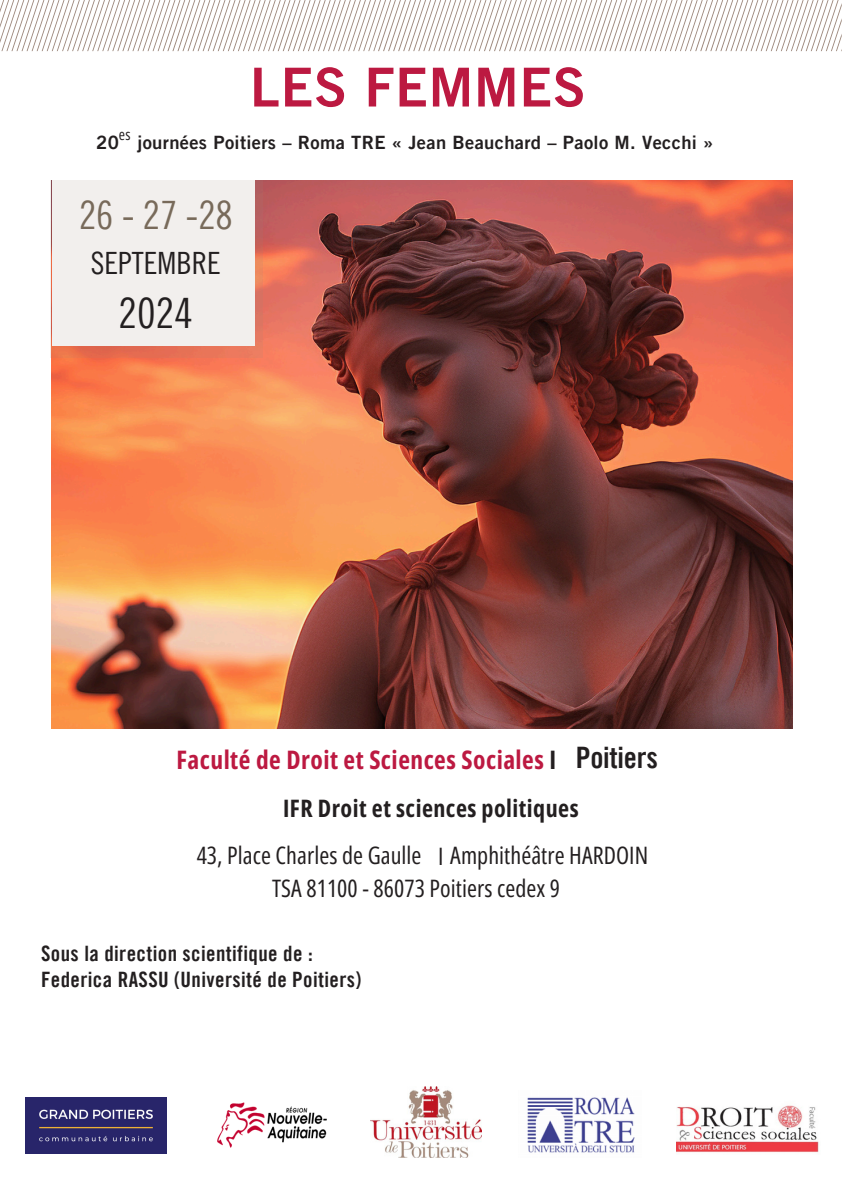
<style>
.page{position:relative;width:842px;height:1191px;background:#fff}
.page>*{position:absolute;margin:0;border:0;box-sizing:border-box;transform-origin:0 0}
.t1{font:53.7px "Trade Gothic LT Pro Bd 2";letter-spacing:.01em;color:#bc1941}
.t2{font:41.9px "Trade Gothic LT Pro Cn 18";color:#231f20}
.t3{font:39.1px "Trade Gothic LT Pro Cn 18";color:#786a5a}
.t4{font:30.7px "Trade Gothic LT Pro Cn 18";color:#231f20}
.t5{font:29.6px "Trade Gothic LT Pro Bd Cn 20";letter-spacing:-.005em;color:#231f20}
.t6{font:700 25.5px "Open Sans Condensed";letter-spacing:.02em;color:#bc1941}
.t7{font:24px "Open Sans Condensed";letter-spacing:.005em;color:#231f20}
.t8{font:700 24px "Open Sans Condensed";letter-spacing:.02em;color:#231f20}
.t9{font:21.2px/25.5px "Trade Gothic LT Pro Bd Cn 20";letter-spacing:.02em;color:#231f20}
.t10{font:18.4px "Trade Gothic LT Pro Bd 2";letter-spacing:.02em;color:#231f20}
.t11{font:15.2px "Open Sans Condensed";color:#231f20}
.s1{color:#231f20}
</style>
<div class="page">
<img style="left:52px;top:180px;width:740px;height:548px">
<svg style="left:0;top:0;width:842px;height:51px"></svg>
<img style="left:677px;top:1105px;width:142px;height:47px">
<img style="left:371px;top:1086px;width:111px;height:71px">
<img style="left:527px;top:1097px;width:108px;height:56px">
<img style="left:217px;top:1102px;width:110px;height:46px">
<img style="left:26px;top:1097px;width:141px;height:56px">
<svg style="left:50px;top:180px;width:212px;height:178px;background:#f0e1dd"></svg>
<p class="t1" style="left:250px;top:68px;width:337px">LES FEMMES</p>
<p class="t11" style="left:119px;top:123px;width:13px">es</p>
<p class="t10" style="left:96px;top:136px;width:619px">20 journées Poitiers – Roma TRE « Jean Beauchard – Paolo M. Vecchi »</p>
<h4 class="t3" style="left:79px;top:200px;width:155px">26 - 27 -28</h4>
<h4 class="t4" style="left:91px;top:252px;width:131px">SEPTEMBRE</h4>
<h4 class="t2" style="left:118px;top:298px;width:76px">2024</h4>
<h3 class="t6" style="left:176px;top:741px;width:381px">Faculté de Droit et Sciences Sociales <span class="s1">I</span></h3>
<h4 class="t5" style="left:576px;top:746px;width:84px">Poitiers</h4>
<h5 class="t8" style="left:283px;top:791px;width:297px">IFR Droit et sciences politiques</h5>
<h5 class="t7" style="left:197px;top:838px;width:226px">43, Place Charles de Gaulle</h5>
<p class="t7" style="left:438px;top:838px;width:211px">I Amphithéâtre HARDOIN</p>
<h5 class="t7" style="left:272px;top:870px;width:289px">TSA 81100 - 86073 Poitiers cedex 9</h5>
<p class="t9" style="left:41px;top:943px;width:322px">Sous la direction scientifique de :<br>Federica RASSU (Université de Poitiers)</p>
</div>
